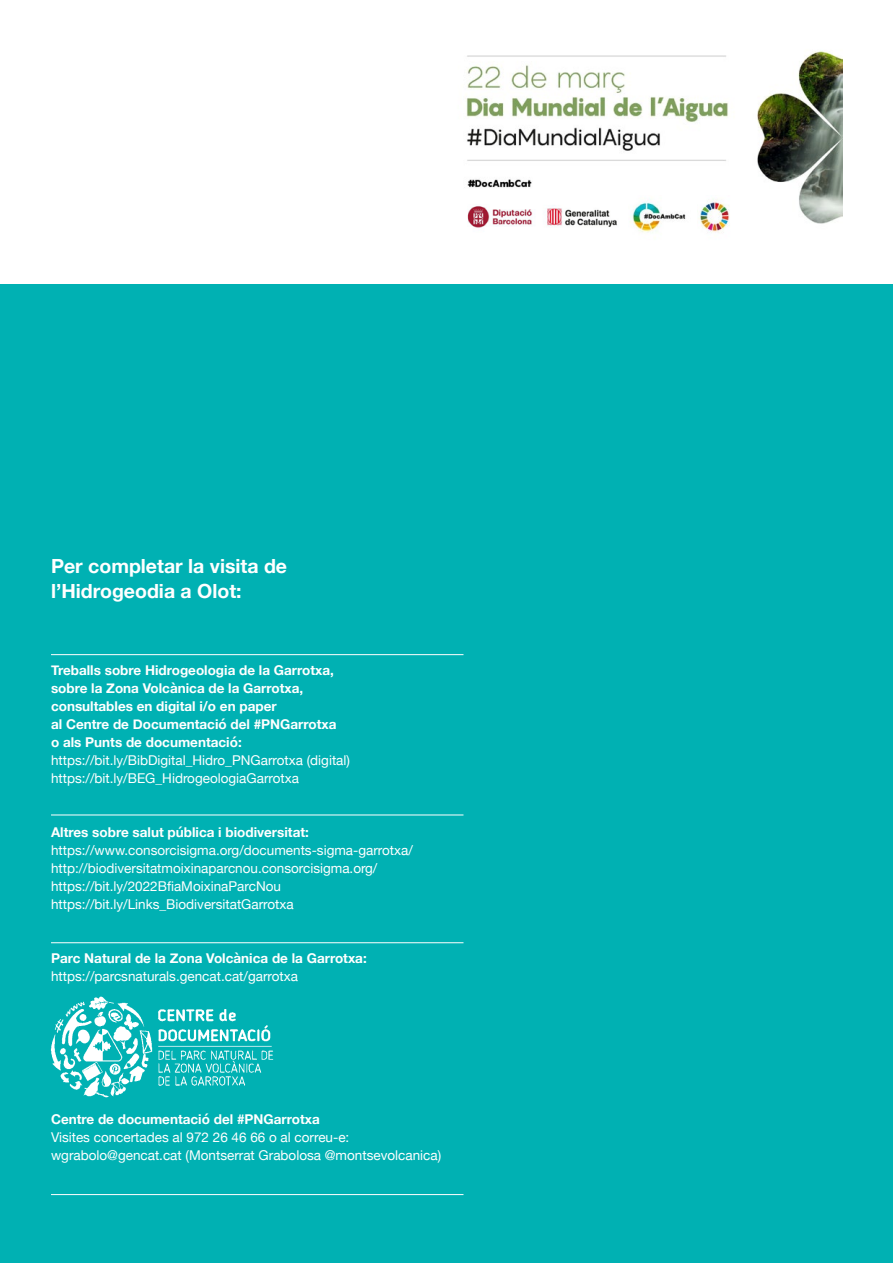
<style>
.page{position:relative;width:893px;height:1263px;background:#fff}
.page>*{position:absolute;margin:0;border:0;box-sizing:border-box;transform-origin:0 0}
.t1{font:700 19.5px/25.5px "Helvetica Neue";color:#fff}
.t2{font:13.5px/18px "Helvetica Neue";color:#fff}
.t3{font:700 13.5px/18px "Helvetica Neue";color:#fff}
</style>
<div class="page">
<div style="left:0;top:285px;width:893px;height:978px;background:#00b1b3"></div>
<img style="left:50px;top:996px;width:224px;height:102px">
<hr style="left:51px;top:654px;width:412px;height:1px;background:#fff">
<hr style="left:51px;top:815px;width:412px;height:1px;background:#fff">
<hr style="left:51px;top:942px;width:412px;height:1px;background:#fff">
<hr style="left:51px;top:1194px;width:412px;height:1px;background:#fff">
<img style="left:466px;top:51px;width:376px;height:173px">
<div style="left:463px;top:194px;width:267px;height:33px;background:#fff"></div>
<img style="left:467px;top:206px;width:66px;height:22px">
<img style="left:544px;top:208px;width:73px;height:19px">
<img style="left:630px;top:201px;width:56px;height:31px">
<img style="left:698px;top:195px;width:35px;height:37px">
<h1 class="t1" style="left:51px;top:554px;width:238px">Per completar la visita de l’Hidrogeodia a Olot:</h1>
<p class="t3" style="left:51px;top:661px;width:287px">Treballs sobre Hidrogeologia de la Garrotxa, sobre la Zona Volcànica de la Garrotxa, consultables en digital i/o en paper<br>al Centre de Documentació del #PNGarrotxa o als Punts de documentació:</p>
<p class="t2" style="left:51px;top:752px;width:300px">https://bit.ly/BibDigital_Hidro_PNGarrotxa (digital) https://bit.ly/BEG_HidrogeologiaGarrotxa</p>
<p class="t3" style="left:51px;top:823px;width:259px">Altres sobre salut pública i biodiversitat:</p>
<p class="t2" style="left:51px;top:842px;width:363px">https://www.consorcisigma.org/documents-sigma-garrotxa/ http://biodiversitatmoixinaparcnou.consorcisigma.org/ https://bit.ly/2022BfiaMoixinaParcNou https://bit.ly/Links_BiodiversitatGarrotxa</p>
<p class="t3" style="left:51px;top:949px;width:317px">Parc Natural de la Zona Volcànica de la Garrotxa:</p>
<p class="t2" style="left:51px;top:968px;width:249px">https://parcsnaturals.gencat.cat/garrotxa</p>
<p class="t3" style="left:51px;top:1111px;width:270px">Centre de documentació del #PNGarrotxa</p>
<p class="t2" style="left:51px;top:1129px;width:392px">Visites concertades al 972 26 46 66 o al correu-e: wgrabolo@gencat.cat (Montserrat Grabolosa @montsevolcanica)</p>
</div>
